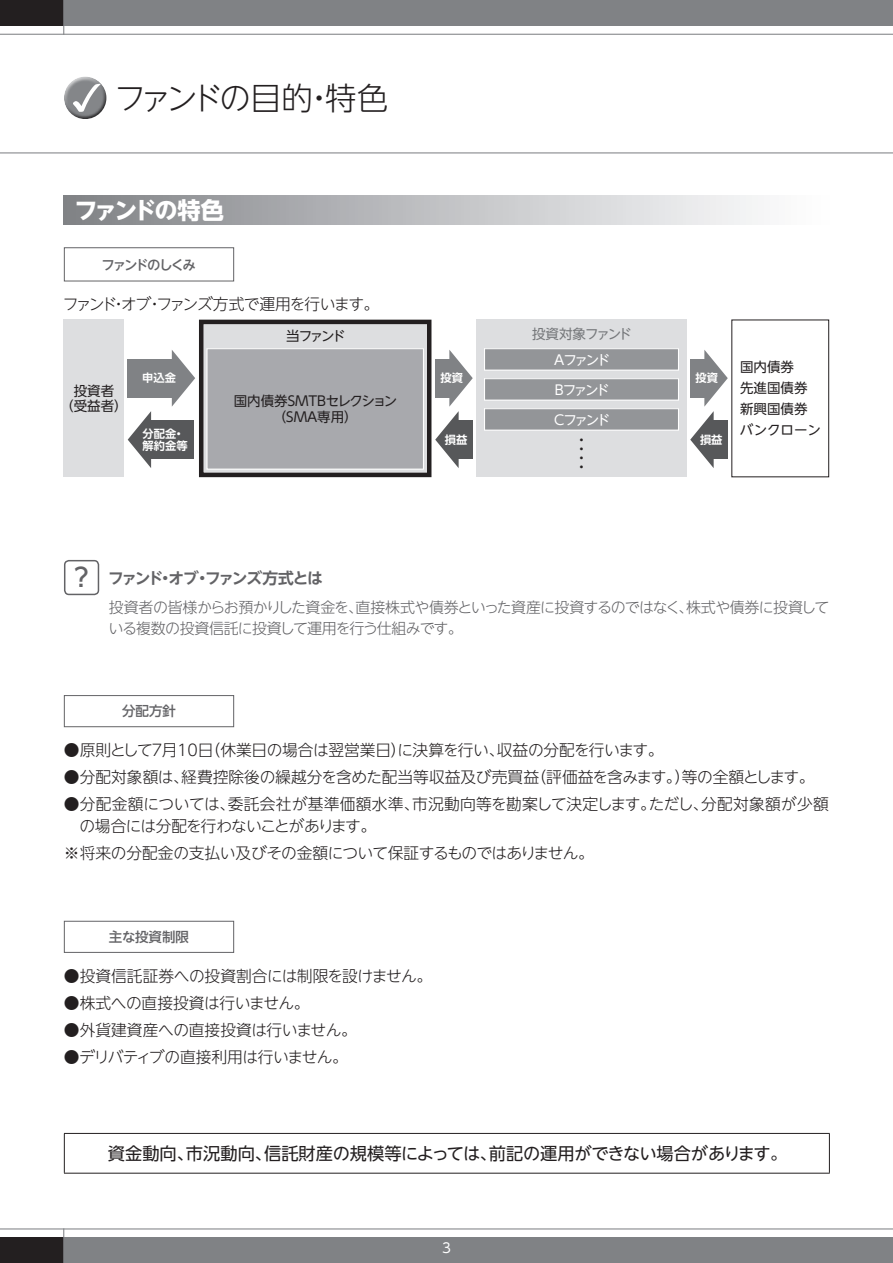
<style>
.page{position:relative;width:893px;height:1263px;background:#fff}
.page>*{position:absolute;margin:0;border:0;box-sizing:border-box;transform-origin:0 0}
.t1{font:300 31.5px "UD Shin Go NT Pro";letter-spacing:-.11em;color:#231f20}
.t2{font:700 23.25px "UD Shin Go NT Pro";letter-spacing:-.125em;color:#fff}
.t3{font:17.25px "UD Shin Go NT Pro";letter-spacing:-.015em;color:#231f20}
.t4{font:300 15.75px/22.5px "UD Shin Go NT Pro";letter-spacing:-.025em;color:#231f20}
.t5{font:300 15.75px "UD Shin Go NT Pro";color:#231f20}
.t6{font:300 15.75px "UD Shin Go NT Pro";letter-spacing:-.08em;color:#231f20}
.t7{font:700 15.75px "UD Shin Go NT Pro De";letter-spacing:-.09em;color:#636366}
.t8{font:300 15px/21px "UD Shin Go NT Pro";letter-spacing:-.05em;color:#636366}
.t9{font:13.5px/21px "UD Shin Go NT Pro";color:#231f20;text-align:center}
.t10{font:13.5px/15.8px "UD Shin Go NT Pro";letter-spacing:-.135em;color:#231f20;text-align:center}
.t11{font:13.5px "UD Shin Go NT Pro";letter-spacing:-.18em;color:#fff}
.t12{font:500 13.5px "UD Shin Go NT Pro";letter-spacing:-.025em;color:#636366}
.t13{font:500 13.5px "UD Shin Go NT Pro";letter-spacing:-.14em;color:#636366}
.t14{font:13.5px "UD Shin Go NT Pro";letter-spacing:-.065em;color:#76787b}
.t15{font:700 11.25px/11.2px "UD Shin Go NT Pro De";color:#fff}
.s1{font-family:"UD Shin Go NT Pro";font-weight:500;font-size:25.5px}
</style>
<div class="page">
<div style="left:64px;top:0;width:829px;height:26px;background:#808285"></div>
<div style="left:64px;top:1237px;width:829px;height:26px;background:#808285"></div>
<hr style="left:0;top:34px;width:893px;height:1px;background:#808285">
<hr style="left:0;top:152px;width:893px;height:1px;background:#808285">
<hr style="left:0;top:1228px;width:893px;height:1px;background:#808285">
<div style="left:0;top:0;width:64px;height:26px;background:#231f20"></div>
<div style="left:0;top:1237px;width:64px;height:26px;background:#231f20"></div>
<hr style="left:63px;top:0;width:1px;height:35px;background:#808285">
<hr style="left:63px;top:1228px;width:1px;height:35px;background:#808285">
<div style="left:64px;top:196px;width:765px;height:29px;background:linear-gradient(to right,#818387,#fff)"></div>
<div style="left:64px;top:247px;width:170px;height:34px;border:1px solid #636366"></div>
<div style="left:476px;top:320px;width:210px;height:157px;background:#dddee0"></div>
<div style="left:64px;top:320px;width:60px;height:157px;background:#dddee0"></div>
<div style="left:201px;top:322px;width:228px;height:153px;background:#dddee0"></div>
<div style="left:199px;top:320px;width:232px;height:157px;border:4px solid #231f20"></div>
<div style="left:484px;top:349px;width:194px;height:21px;background:#939598"></div>
<div style="left:484px;top:348px;width:195px;height:23px;border:1px solid #fff"></div>
<div style="left:207px;top:349px;width:216px;height:120px;background:#a8a9ad"></div>
<div style="left:206px;top:348px;width:218px;height:122px;border:1px solid #fff"></div>
<div style="left:731px;top:320px;width:98px;height:157px;border:1px solid #231f20"></div>
<div style="left:484px;top:379px;width:194px;height:21px;background:#939598"></div>
<div style="left:484px;top:378px;width:195px;height:23px;border:1px solid #fff"></div>
<div style="left:484px;top:409px;width:194px;height:21px;background:#939598"></div>
<div style="left:484px;top:408px;width:195px;height:23px;border:1px solid #fff"></div>
<svg style="left:435px;top:350px;width:38px;height:118px"></svg>
<div style="left:454px;top:421px;width:19px;height:38px;background:#57585a"></div>
<svg style="left:690px;top:350px;width:38px;height:118px"></svg>
<div style="left:709px;top:421px;width:19px;height:38px;background:#57585a"></div>
<div style="left:128px;top:359px;width:48px;height:38px;background:#808285"></div>
<svg style="left:172px;top:350px;width:23px;height:57px"></svg>
<svg style="left:128px;top:411px;width:23px;height:57px"></svg>
<div style="left:147px;top:421px;width:47px;height:38px;background:#57585a"></div>
<div style="left:64px;top:560px;width:35px;height:35px;border:2px solid #636366;border-radius:4px"></div>
<div style="left:64px;top:695px;width:170px;height:32px;border:1px solid #636366"></div>
<div style="left:64px;top:921px;width:170px;height:32px;border:1px solid #636366"></div>
<hr style="left:64px;top:1133px;width:766px;height:1px;background:#231f20">
<hr style="left:64px;top:1134px;width:1px;height:39px;background:#231f20">
<hr style="left:829px;top:1134px;width:1px;height:39px;background:#231f20">
<hr style="left:64px;top:1173px;width:766px;height:1px;background:#231f20">
<div style="left:64px;top:76px;width:43px;height:34px;background:#fff;opacity:.75"></div>
<div style="left:64px;top:83px;width:44px;height:38px;background:#231f20;opacity:.75"></div>
<h1 class="t1" style="left:114px;top:72px;width:275px">ファンドの目的・特色</h1>
<h2 class="t2" style="left:74px;top:191px;width:151px">ファンドの特色</h2>
<p class="t13" style="left:101px;top:253px;width:96px">ファンドのしくみ</p>
<p class="t6" style="left:63px;top:291px;width:318px">ファンド・オブ・ファンズ方式で運用を行います。</p>
<p class="t9" style="left:60px;top:382px;width:69px;line-height:15.8px">投資者<br>（受益者）</p>
<p class="t15" style="left:142px;top:372px;width:35px">申込金</p>
<p class="t9" style="left:286px;top:325px;width:61px">当ファンド</p>
<p class="t14" style="left:532px;top:323px;width:102px">投資対象ファンド</p>
<p class="t15" style="left:440px;top:372px;width:24px">投資</p>
<p class="t11" style="left:552px;top:348px;width:59px">Ａファンド</p>
<p class="t11" style="left:552px;top:378px;width:59px">Ｂファンド</p>
<p class="t11" style="left:552px;top:408px;width:59px">Ｃファンド</p>
<p class="t10" style="left:234px;top:393px;width:165px">国内債券ＳＭＴＢセレクション（ＳＭＡ専用）</p>
<p class="t15" style="left:143px;top:428px;width:46px">分配金・解約金等</p>
<p class="t9" style="left:575px;top:428px;width:10px">・</p>
<p class="t9" style="left:575px;top:438px;width:10px">・</p>
<p class="t9" style="left:575px;top:447px;width:10px">・</p>
<p class="t9" style="left:575px;top:456px;width:10px">・</p>
<p class="t15" style="left:445px;top:434px;width:24px">損益</p>
<p class="t15" style="left:695px;top:372px;width:24px">投資</p>
<p class="t15" style="left:700px;top:434px;width:24px">損益</p>
<p class="t9" style="left:740px;top:356px;width:83px;text-align:left">国内債券<br>先進国債券新興国債券バンクローン</p>
<p class="t7" style="left:74px;top:565px;width:250px"><span class="s1">?</span> ファンド・オブ・ファンズ方式とは</p>
<p class="t8" style="left:109px;top:596px;width:722px">投資者の皆様からお預かりした資金を、直接株式や債券といった資産に投資するのではなく、株式や債券に投資している複数の投資信託に投資して運用を行う仕組みです。</p>
<p class="t12" style="left:122px;top:700px;width:55px">分配方針</p>
<p class="t4" style="left:64px;top:738px;width:601px">●原則として７月10日（休業日の場合は翌営業日）に決算を行い、収益の分配を行います。</p>
<p class="t5" style="left:64px;top:764px;width:752px">●分配対象額は、経費控除後の繰越分を含めた配当等収益及び売買益（評価益を含みます。）等の全額とします。</p>
<p class="t4" style="left:79px;top:792px;width:751px;text-indent:-15px">●分配金額については、委託会社が基準価額水準、市況動向等を勘案して決定します。ただし、分配対象額が少額の場合には分配を行わないことがあります。</p>
<p class="t4" style="left:64px;top:842px;width:532px">※将来の分配金の支払い及びその金額について保証するものではありません。</p>
<p class="t12" style="left:109px;top:926px;width:82px">主な投資制限</p>
<p class="t4" style="left:64px;top:964px;width:370px">●投資信託証券への投資割合には制限を設けません。</p>
<p class="t4" style="left:64px;top:991px;width:247px">●株式への直接投資は行いません。</p>
<p class="t4" style="left:64px;top:1018px;width:294px">●外貨建資産への直接投資は行いません。</p>
<p class="t4" style="left:64px;top:1045px;width:286px">●デリバティブの直接利用は行いません。</p>
<p class="t3" style="left:108px;top:1139px;width:681px">資金動向、市況動向、信託財産の規模等によっては、前記の運用ができない場合があります。</p>
<p class="t11" style="left:442px;top:1237px;width:10px">3</p>
</div>
